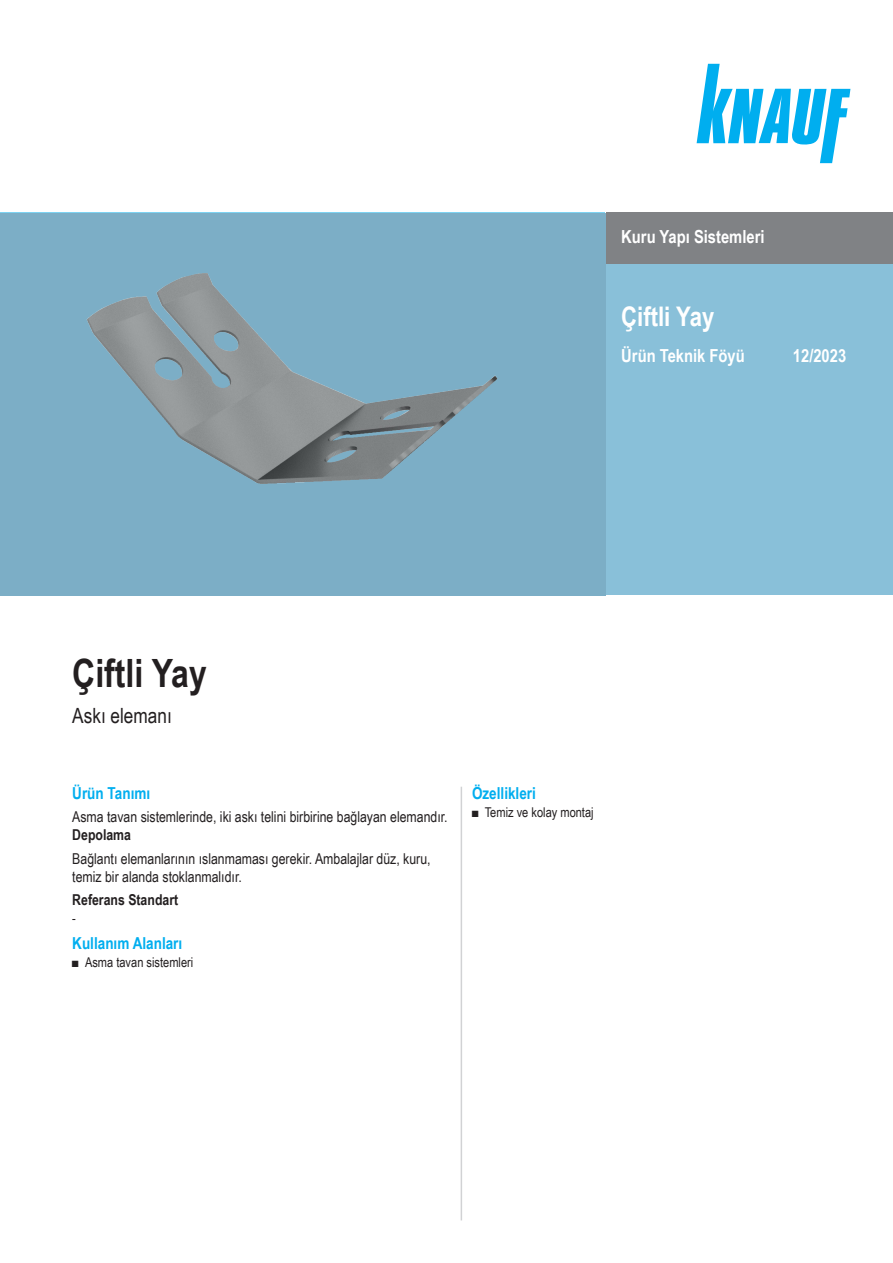
<style>
.page{position:relative;width:893px;height:1263px;background:#fff}
.page>*{position:absolute;margin:0;border:0;box-sizing:border-box;transform-origin:0 0}
.Titel_1te_Zeile_TB{font:700 39px "Arial Narrow";color:#231f20}
.Dokumentbezeichnung{font:700 27px "Arial Narrow";color:#fff}
.Titel_1te_Zeile_TB-2{font:21px "Arial Narrow";color:#231f20}
.Dokumentbezeichnung-2{font:700 18px "Arial Narrow";color:#fff}
.Sparte_TB{font:700 18px "Arial Narrow";color:#fff}
.Ue3_Beschreibung_11{font:700 16.5px "Arial Narrow";color:#00aeef}
.Ue4_Beschreibung_10{font:15px/18px "Arial Narrow";color:#231f20}
.Ue4_Beschreibung_10-2{font:700 15px "Arial Narrow";color:#231f20}
.Text_TB{font:13.5px "Arial Narrow";color:#231f20}
.s1{font-weight:700}
</style>
<div class="page">
<div style="left:606px;top:213px;width:287px;height:382px;background:#89c0d9"></div>
<div style="left:606px;top:213px;width:287px;height:51px;background:#808285"></div>
<svg style="left:697px;top:64px;width:153px;height:99px"></svg>
<div style="left:0;top:213px;width:606px;height:382px;background:#7caec6"></div>
<img style="left:86px;top:273px;width:412px;height:211px">
<hr style="left:461px;top:787px;width:1px;height:433px;background:#d1d2d4">
<p class="Sparte_TB" style="left:621px;top:223px;width:145px">Kuru Yapı Sistemleri</p>
<p class="Dokumentbezeichnung" style="left:621px;top:296px;width:95px">Çiftli Yay</p>
<p class="Dokumentbezeichnung-2" style="left:621px;top:342px;width:125px">Ürün Teknik Föyü</p>
<p class="Dokumentbezeichnung-2" style="left:793px;top:342px;width:55px">12/2023</p>
<p class="Titel_1te_Zeile_TB" style="left:72px;top:644px;width:136px">Çiftli Yay</p>
<p class="Titel_1te_Zeile_TB-2" style="left:72px;top:700px;width:101px">Askı elemanı</p>
<p class="Ue3_Beschreibung_11" style="left:72px;top:780px;width:79px">Ürün Tanımı</p>
<p class="Ue4_Beschreibung_10" style="left:72px;top:807px;width:377px">Asma tavan sistemlerinde, iki askı telini birbirine bağlayan elemandır.<br><span class="s1">Depolama</span></p>
<p class="Ue4_Beschreibung_10" style="left:72px;top:849px;width:360px">Bağlantı elemanlarının ıslanmaması gerekir. Ambalajlar düz, kuru, temiz bir alanda stoklanmalıdır.</p>
<p class="Ue4_Beschreibung_10-2" style="left:72px;top:888px;width:107px">Referans Standart</p>
<p class="Text_TB" style="left:72px;top:908px;width:5px">-</p>
<p class="Ue3_Beschreibung_11" style="left:72px;top:930px;width:112px">Kullanım Alanları</p>
<p class="Text_TB" style="left:72px;top:952px;width:123px">■ Asma tavan sistemleri</p>
<p class="Ue3_Beschreibung_11" style="left:472px;top:780px;width:65px">Özellikleri</p>
<p class="Text_TB" style="left:472px;top:802px;width:123px">■ Temiz ve kolay montaj</p>
</div>
